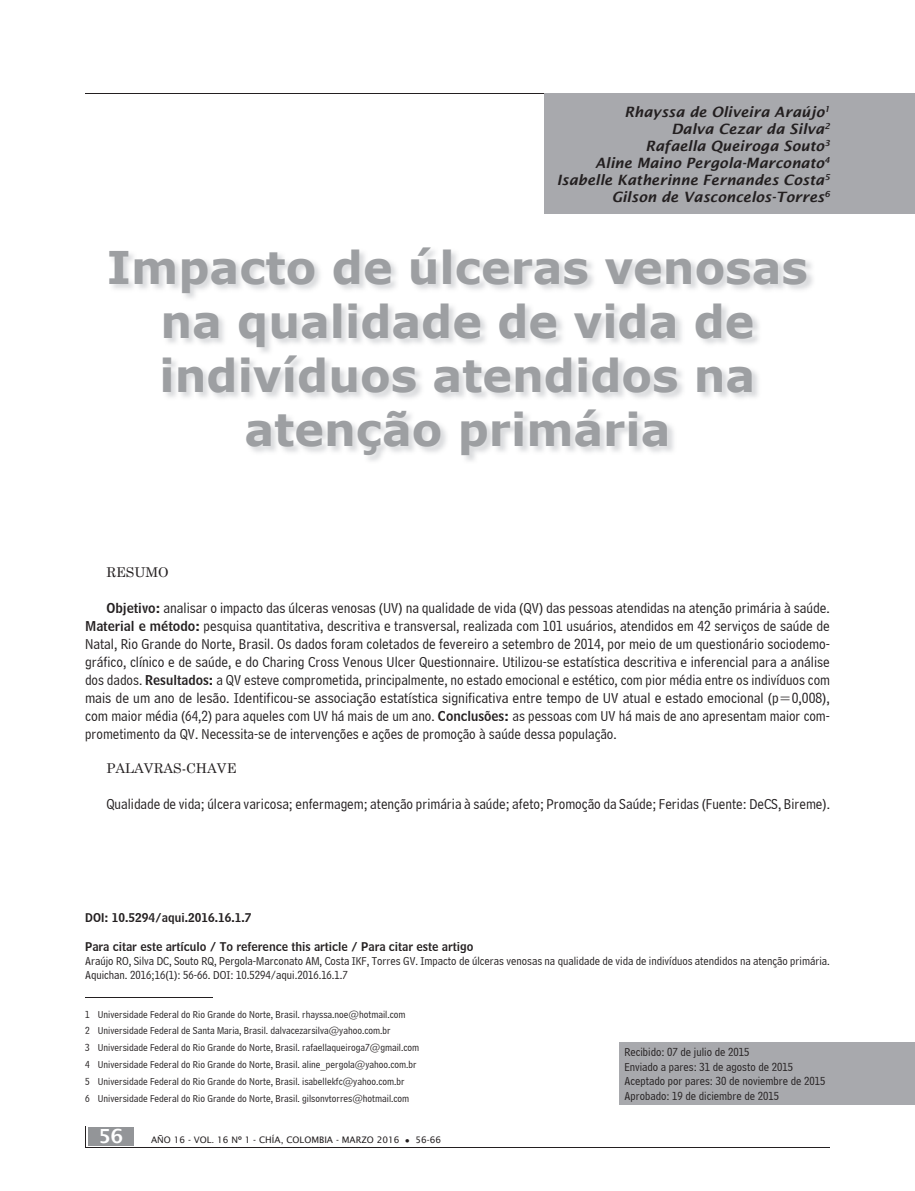
<style>
.page{position:relative;width:915px;height:1191px;background:#fff}
.page>*{position:absolute;margin:0;border:0;box-sizing:border-box;transform-origin:0 0}
.t1{font:700 45px/54px "MS Reference Sans Serif";color:#9d9fa2;text-align:center}
.t2{font:600 19.5px "Lucida Sans";color:#fff}
.t3{font:15px/18px "Bell Centennial BT Address";color:#231f20;text-align:justify}
.t4{font:italic 600 14.25px/17.1px "Lucida Sans";color:#231f20;text-align:right}
.t5{font:13.5px "Century Schoolbook";color:#231f20}
.t6{font:12px/14.4px "Bell Centennial BT Address";color:#231f20}
.t7{font:12px "Bell Centennial BT Name And Number";color:#231f20}
.t8{font:10.5px/16.8px "Bell Centennial BT Address";color:#231f20}
.t9{font:9px "Lucida Sans";color:#231f20}
.s1{font-family:"Bell Centennial BT Name And Number";font-size:13.5px}
</style>
<div class="page">
<hr style="left:85px;top:1147px;width:744px;height:1px;background:#231f20">
<svg style="left:85px;top:1126px;width:1px;height:21px"></svg>
<div style="left:88px;top:1126px;width:46px;height:19px;background:#939598"></div>
<hr style="left:85px;top:93px;width:744px;height:1px;background:#231f20">
<div style="left:619px;top:1042px;width:295px;height:62px;background:#a8a9ad"></div>
<div style="left:544px;top:93px;width:370px;height:121px;background:#a8a9ad"></div>
<hr style="left:85px;top:997px;width:128px;height:1px;background:#231f20">
<p class="t4" style="left:556px;top:103px;width:274px">Rhayssa de Oliveira Araújo<sup>1<br></sup>Dalva Cezar da Silva<sup>2<br></sup>Rafaella Queiroga Souto<sup>3<br></sup>Aline Maino Pergola-Marconato<sup>4<br></sup>Isabelle Katherinne Fernandes Costa<sup>5<br></sup>Gilson de Vasconcelos-Torres<sup>6</sup></p>
<h1 class="t1" style="left:107px;top:239px;width:702px">Impacto de úlceras venosas na qualidade de vida de indivíduos atendidos na atenção primária</h1>
<p class="t5" style="left:106px;top:563px;width:64px">RESUMO</p>
<p class="t3" style="left:85px;top:599px;width:746px;text-indent:21px"><span class="s1">Objetivo:</span> analisar o impacto das úlceras venosas (UV) na qualidade de vida (QV) das pessoas atendidas na atenção primária à saúde.<br><span class="s1">Material e método:</span> pesquisa quantitativa, descritiva e transversal, realizada com 101 usuários, atendidos em 42 serviços de saúde de Natal, Rio Grande do Norte, Brasil. Os dados foram coletados de fevereiro a setembro de 2014, por meio de um questionário sociodemo&shy;gráfico, clínico e de saúde, e do Charing Cross Venous Ulcer Questionnaire. Utilizou-se estatística descritiva e inferencial para a análise dos dados. <span class="s1">Resultados:</span> a QV esteve comprometida, principalmente, no estado emocional e estético, com pior média entre os indivíduos com mais de um ano de lesão. Identificou-se associação estatística significativa entre tempo de UV atual e estado emocional (p=0,008), com maior média (64,2) para aqueles com UV há mais de um ano. <span class="s1">Conclusões:</span> as pessoas com UV há mais de ano apresentam maior com&shy;prometimento da QV. Necessita-se de intervenções e ações de promoção à saúde dessa população.</p>
<p class="t5" style="left:106px;top:760px;width:131px">PALAVRAS-CHAVE</p>
<p class="t3" style="left:106px;top:795px;width:724px">Qualidade de vida; úlcera varicosa; enfermagem; atenção primária à saúde; afeto; Promoção da Saúde; Feridas (Fuente: DeCS, Bireme).</p>
<p class="t7" style="left:85px;top:909px;width:168px">DOI: 10.5294/aqui.2016.16.1.7</p>
<p class="t7" style="left:85px;top:938px;width:389px">Para citar este artículo / To reference this article / Para citar este artigo</p>
<p class="t6" style="left:85px;top:953px;width:746px">Araújo RO, Silva DC, Souto RQ, Pergola-Marconato AM, Costa IKF, Torres GV. Impacto de úlceras venosas na qualidade de vida de indivíduos atendidos na atenção primária.<br>Aquichan. 2016;16(1): 56-66. DOI: 10.5294/aqui.2016.16.1.7</p>
<p class="t8" style="left:85px;top:1005px;width:335px">1 Universidade Federal do Rio Grande do Norte, Brasil. rhayssa.noe@hotmail.com<br>2 Universidade Federal de Santa Maria, Brasil. dalvacezarsilva@yahoo.com.br<br>3 Universidade Federal do Rio Grande do Norte, Brasil. rafaellaqueiroga7@gmail.com 4 Universidade Federal do Rio Grande do Norte, Brasil. aline_pergola@yahoo.com.br 5 Universidade Federal do Rio Grande do Norte, Brasil. isabellekfc@yahoo.com.br<br>6 Universidade Federal do Rio Grande do Norte, Brasil. gilsonvtorres@hotmail.com</p>
<h2 class="t2" style="left:98px;top:1125px;width:26px">56</h2>
<p class="t9" style="left:151px;top:1135px;width:291px">AÑO 16 - VOL. 16 Nº 1 - CHÍA, COLOMBIA - MARZO 2016 ● 56-66</p>
<p class="t6" style="left:624px;top:1045px;width:203px">Recibido: 07 de julio de 2015<br>Enviado a pares: 31 de agosto de 2015<br>Aceptado por pares: 30 de noviembre de 2015<br>Aprobado: 19 de diciembre de 2015</p>
</div>
